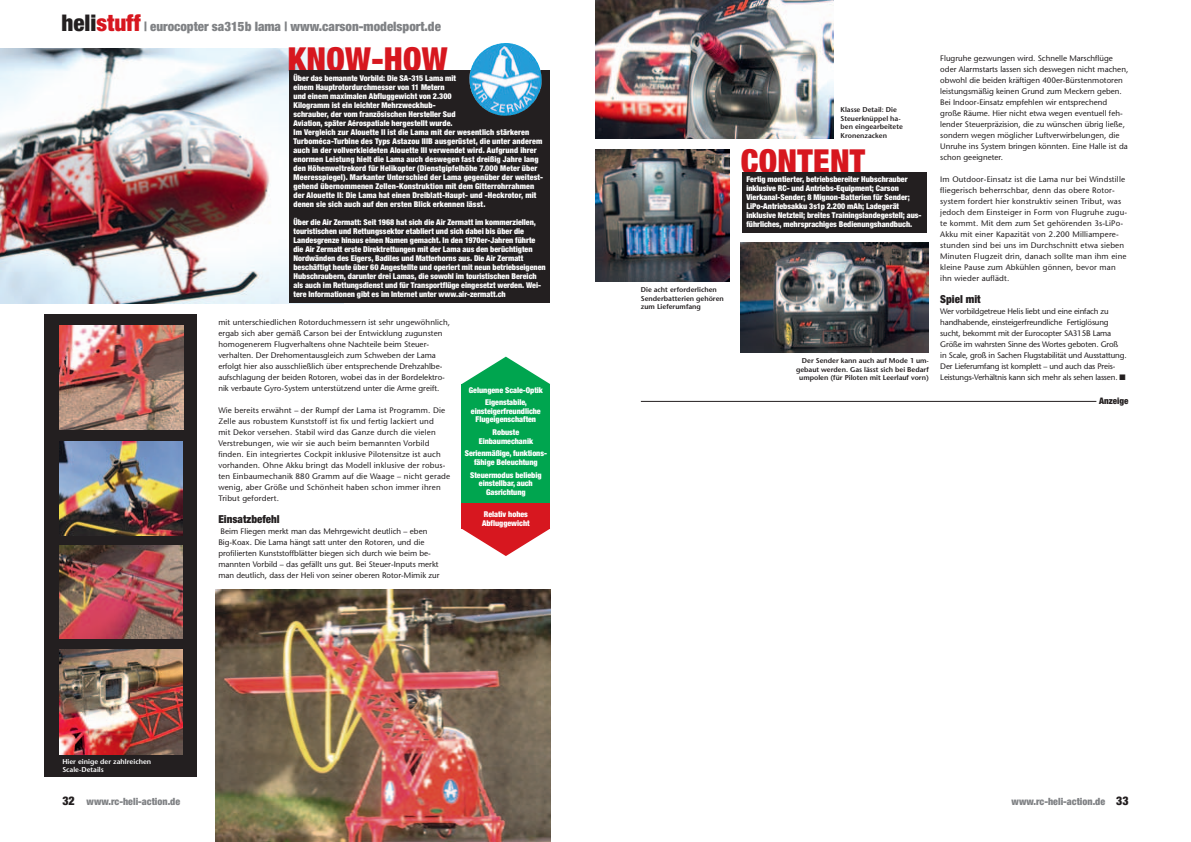
<style>
.page{position:relative;width:1191px;height:842px;background:#fff}
.page>*{position:absolute;margin:0;border:0;box-sizing:border-box;transform-origin:0 0}
.t1{font:900 condensed 33.1px "Helvetica Neue LT Std";letter-spacing:.01em;color:#d7171f}
.t2{font:900 condensed 13px "Helvetica Neue LT Std";color:#808285}
.Lauftext{font:900 condensed 11px "Helvetica Neue LT Std";color:#231f20}
.t3{font:900 condensed 10px "Helvetica Neue LT Std";color:#808285}
.t4{font:900 condensed 9px "Helvetica Neue LT Std";color:#231f20}
.t5{font:900 condensed 8px/9px "Helvetica Neue LT Std";color:#fff}
.Lauftext-2{font:500 8px/11px "Stone Sans Std";color:#231f20}
.Lauftext-3{font:500 8px/11px "Stone Sans Std";letter-spacing:.02em;color:#231f20}
.Lauftext-4{font:500 8px/11px "Stone Sans Std";letter-spacing:-.02em;color:#231f20}
.t6{font:600 7px/8.4px "Stone Sans Std";color:#231f20}
.t7{font:600 7px/8.4px "Stone Sans Std";color:#fff}
.s1{font-size:23px;color:#231f20}
.s2{font-size:23px;color:#d7171f}
.s3{font-size:12px;color:#231f20}
</style>
<div class="page">
<div style="left:44px;top:314px;width:152px;height:463px;background:#231f20"></div>
<hr style="left:641px;top:401px;width:455px;height:1px;background:#231f20">
<img style="left:595px;top:0;width:239px;height:138px">
<img style="left:595px;top:149px;width:134px;height:132px">
<img style="left:59px;top:326px;width:124px;height:104px">
<img style="left:59px;top:441px;width:124px;height:94px">
<img style="left:59px;top:546px;width:124px;height:92px">
<img style="left:59px;top:650px;width:124px;height:104px">
<img style="left:216px;top:589px;width:334px;height:253px">
<img style="left:0;top:48px;width:344px;height:255px">
<div style="left:289px;top:71px;width:261px;height:232px;background:#231f20"></div>
<img style="left:469px;top:43px;width:65px;height:73px">
<svg style="left:462px;top:529px;width:88px;height:27px"></svg>
<svg style="left:462px;top:357px;width:88px;height:27px"></svg>
<div style="left:461px;top:384px;width:89px;height:119px;background:#00a54f"></div>
<div style="left:461px;top:503px;width:89px;height:26px;background:#d7171f"></div>
<img style="left:740px;top:242px;width:189px;height:110px">
<div style="left:742px;top:172px;width:184px;height:60px;background:#231f20"></div>
<p class="t2" style="left:62px;top:18px;width:381px"><span class="s1">heli</span><span class="s2">stuff</span> | eurocopter sa315b lama | www.carson-modelsport.de</p>
<p class="t1" style="left:288px;top:39px;width:161px">KNOW-HOW</p>
<p class="t5" style="left:293px;top:73px;width:251px">Über das bemannte Vorbild: Die SA-315 Lama mit<br>einem Hauptrotordurchmesser von 11 Metern<br>und einem maximalen Abfluggewicht von 2.300<br>Kilogramm ist ein leichter Mehrzweckhub-<br>schrauber, der vom französischen Hersteller Sud<br>Aviation, später Aérospatiale hergestellt wurde.<br>Im Vergleich zur Alouette II ist die Lama mit der wesentlich stärkeren Turboméca-Turbine des Typs Astazou IIIB ausgerüstet, die unter anderem auch in der vollverkleideten Alouette III verwendet wird. Aufgrund ihrer enormen Leistung hielt die Lama auch deswegen fast dreißig Jahre lang den Höhenweltrekord für Helikopter (Dienstgipfelhöhe 7.000 Meter über Meeresspiegel). Markanter Unterschied der Lama gegenüber der weitest&shy;gehend übernommenen Zellen-Konstruktion mit dem Gitterrohrrahmen der Alouette II: Die Lama hat einen Dreiblatt-Haupt- und -Heckrotor, mit denen sie sich auch auf den ersten Blick erkennen lässt.</p>
<p class="t5" style="left:293px;top:217px;width:254px">Über die Air Zermatt: Seit 1968 hat sich die Air Zermatt im kommerziellen, touristischen und Rettungssektor etabliert und sich dabei bis über die Landesgrenze hinaus einen Namen gemacht. In den 1970er-Jahren führte die Air Zermatt erste Direktrettungen mit der Lama aus den berüchtigten Nordwänden des Eigers, Badiles und Matterhorns aus. Die Air Zermatt beschäftigt heute über 60 Angestellte und operiert mit neun betriebseigenen Hubschraubern, darunter drei Lamas, die sowohl im touristischen Bereich als auch im Rettungsdienst und für Transportflüge eingesetzt werden. Wei&shy;tere Informationen gibt es im Internet unter www.air-zermatt.ch</p>
<p class="Lauftext-2" style="left:218px;top:317px;width:233px">mit unterschiedlichen Rotorduchmessern ist sehr ungewöhnlich, ergab sich aber gemäß Carson bei der Entwicklung zugunsten homogenerem Flugverhaltens ohne Nachteile beim Steuer&shy;verhalten. Der Drehomentausgleich zum Schweben der Lama erfolgt hier also ausschließlich über entsprechende Drehzahlbe&shy;aufschlagung der beiden Rotoren, wobei das in der Bordelektro&shy;nik verbaute Gyro-System unterstützend unter die Arme greift.</p>
<p class="Lauftext-3" style="left:218px;top:405px;width:233px">Wie bereits erwähnt – der Rumpf der Lama ist Programm. Die Zelle aus robustem Kunststoff ist fix und fertig lackiert und<br>mit Dekor versehen. Stabil wird das Ganze durch die vielen Verstrebungen, wie wir sie auch beim bemannten Vorbild finden. Ein integriertes Cockpit inklusive Pilotensitze ist auch vorhanden. Ohne Akku bringt das Modell inklusive der robus&shy;ten Einbaumechanik 880 Gramm auf die Waage – nicht gerade wenig, aber Größe und Schönheit haben schon immer ihren Tribut gefordert.</p>
<p class="Lauftext" style="left:218px;top:512px;width:63px">Einsatzbefehl</p>
<p class="Lauftext-2" style="left:218px;top:526px;width:223px">Beim Fliegen merkt man das Mehrgewicht deutlich – eben Big-Koax. Die Lama hängt satt unter den Rotoren, und die profilierten Kunststoffblätter biegen sich durch wie beim be&shy;mannten Vorbild – das gefällt uns gut. Bei Steuer-Inputs merkt man deutlich, dass der Heli von seiner oberen Rotor-Mimik zur</p>
<p class="t5" style="left:469px;top:385px;width:76px">Gelungene Scale-Optik</p>
<p class="t5" style="left:471px;top:398px;width:71px;line-height:8.5px;text-align:center">Eigenstabile, einsteigerfreundliche<br>Flugeigenschaften</p>
<p class="t5" style="left:479px;top:428px;width:56px;line-height:8.5px;text-align:center">Robuste<br>Einbaumechanik</p>
<p class="t5" style="left:465px;top:449px;width:84px;line-height:8.5px;text-align:center">Serienmäßige, funktions&shy;fähige Beleuchtung</p>
<p class="t5" style="left:470px;top:470px;width:73px;line-height:8.5px;text-align:center">Steuermodus beliebig einstellbar, auch<br>Gasrichtung</p>
<p class="t5" style="left:482px;top:510px;width:49px;line-height:8.5px">Relativ hohes<br>Abfluggewicht</p>
<p class="t7" style="left:62px;top:757px;width:90px">Hier einige der zahlreichen<br>Scale-Details</p>
<p class="t6" style="left:641px;top:286px;width:85px">Die acht erforderlichen<br>Senderbatterien gehören zum Lieferumfang</p>
<p class="t6" style="left:840px;top:106px;width:64px">Klasse Detail: Die<br>Steuerknüppel ha&shy;ben eingearbeitete<br>Kronenzacken</p>
<p class="t1" style="left:740px;top:140px;width:126px">CONTENT</p>
<p class="t5" style="left:746px;top:175px;width:177px">Fertig montierter, betriebsbereiter Hubschrauber inklusive RC- und Antriebs-Equipment; Carson Vierkanal-Sender; 8 Mignon-Batterien für Sender; LiPo-Antriebsakku 3s1p 2.200 mAh; Ladegerät inklusive Netzteil; breites Trainingslandegestell; aus&shy;führliches, mehrsprachiges Bedienungshandbuch.</p>
<p class="t6" style="left:796px;top:357px;width:134px;text-align:right">Der Sender kann auch auf Mode 1 um&shy;gebaut werden. Gas lässt sich bei Bedarf umpolen (für Piloten mit Leerlauf vorn)</p>
<p class="Lauftext-2" style="left:940px;top:53px;width:189px">Flugruhe gezwungen wird. Schnelle Marschflüge oder Alarmstarts lassen sich deswegen nicht machen, obwohl die beiden kräftigen 400er-Bürstenmotoren leistungsmäßig keinen Grund zum Meckern geben.<br>Bei Indoor-Einsatz empfehlen wir entsprechend große Räume. Hier nicht etwa wegen eventuell feh&shy;lender Steuerpräzision, die zu wünschen übrig ließe, sondern wegen möglicher Luftverwirbelungen, die Unruhe ins System bringen könnten. Eine Halle ist da schon geeigneter.</p>
<p class="Lauftext-3" style="left:940px;top:174px;width:188px">Im Outdoor-Einsatz ist die Lama nur bei Windstille fliegerisch beherrschbar, denn das obere Rotor&shy;system fordert hier konstruktiv seinen Tribut, was jedoch dem Einsteiger in Form von Flugruhe zugu&shy;te kommt. Mit dem zum Set gehörenden 3s-LiPo-Akku mit einer Kapazität von 2.200 Milliampere&shy;stunden sind bei uns im Durchschnitt etwa sieben Minuten Flugzeit drin, danach sollte man ihm eine kleine Pause zum Abkühlen gönnen, bevor man ihn wieder auflädt.</p>
<p class="Lauftext" style="left:940px;top:292px;width:42px">Spiel mit</p>
<p class="Lauftext-4" style="left:940px;top:306px;width:188px">Wer vorbildgetreue Helis liebt und eine einfach zu handhabende, einsteigerfreundliche Fertiglösung sucht, bekommt mit der Eurocopter SA315B Lama Größe im wahrsten Sinne des Wortes geboten. Groß in Scale, groß in Sachen Flugstabilität und Ausstattung.<br>Der Lieferumfang ist komplett – und auch das Preis-Leistungs-Verhältnis kann sich mehr als sehen lassen. ■</p>
<p class="t4" style="left:1099px;top:395px;width:31px">Anzeige</p>
<p class="t3" style="left:62px;top:795px;width:119px"><span class="s3">32</span> www.rc-heli-action.de</p>
<p class="t3" style="left:1011px;top:795px;width:118px">www.rc-heli-action.de <span class="s3">33</span></p>
</div>
